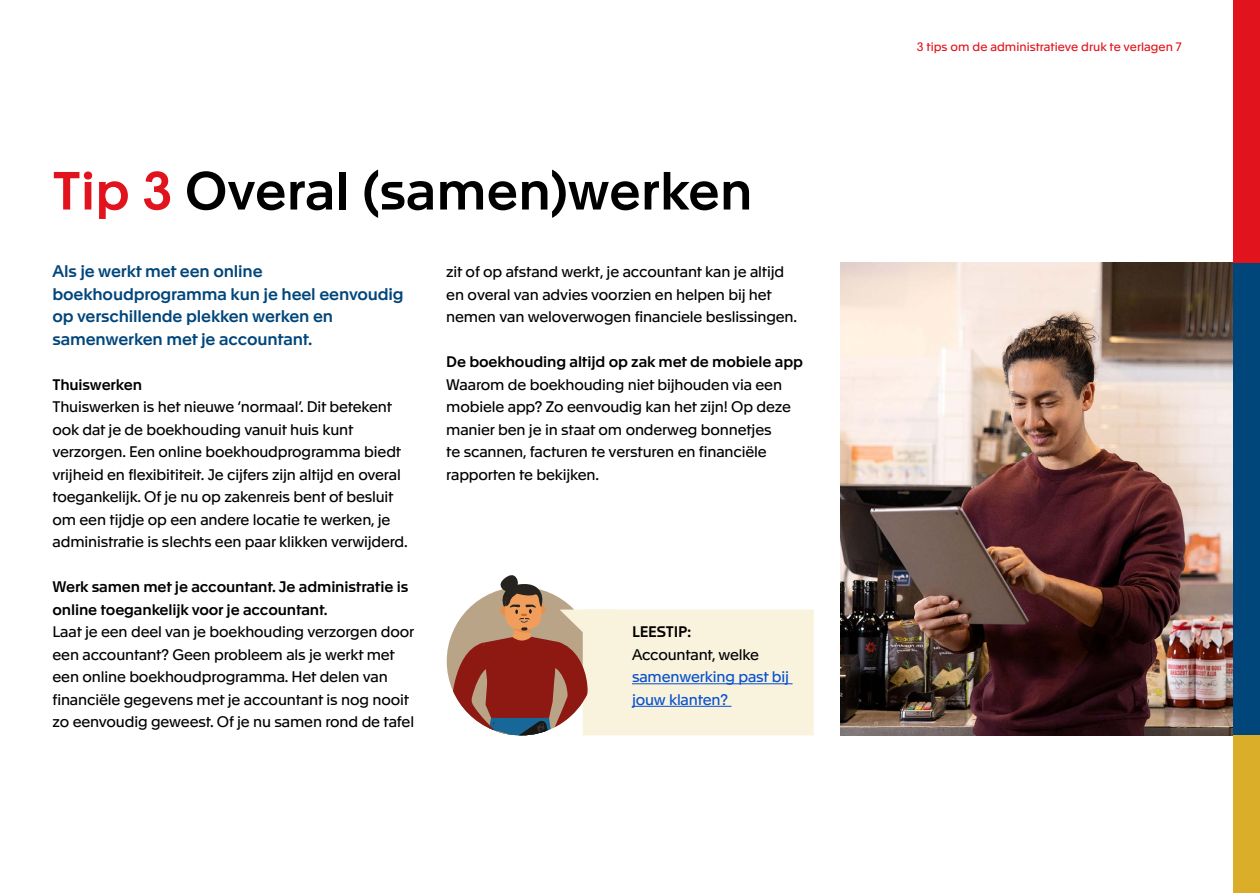
<style>
.page{position:relative;width:1260px;height:893px;background:#fff}
.page>*{position:absolute;margin:0;border:0;box-sizing:border-box;transform-origin:0 0}
.t1{font:500 52.5px "Apax";color:#000}
.t2{font:500 16.5px/22.5px "Apax";letter-spacing:-.01em;color:#00467b}
.t3{font:15px/22.5px "Apax";letter-spacing:-.01em;color:#000}
.t4{font:500 15px/22.5px "Apax";letter-spacing:-.01em;color:#000}
.t5{font:15px/22.5px "Apax";letter-spacing:-.01em;color:#0650d0}
.t6{font:12px "Apax";color:#e1141d}
.s1{color:#e1141d}
</style>
<div class="page">
<img style="left:840px;top:262px;width:393px;height:473px">
<svg style="left:452px;top:575px;width:362px;height:160px"></svg>
<div style="left:1233px;top:0;width:27px;height:262px;background:#e1141d"></div>
<div style="left:1233px;top:262px;width:27px;height:473px;background:#00467b"></div>
<div style="left:1233px;top:735px;width:27px;height:157px;background:#dbae29"></div>
<h1 class="t1" style="left:52px;top:153px;width:702px"><span class="s1">Tip 3</span> Overal (samen)werken</h1>
<p class="t2" style="left:52px;top:259px;width:353px">Als je werkt met een online boekhoudprogramma kun je heel eenvoudig op verschillende plekken werken en samenwerken met je accountant.</p>
<p class="t4" style="left:52px;top:372px;width:91px">Thuiswerken</p>
<p class="t3" style="left:52px;top:394px;width:357px">Thuiswerken is het nieuwe ‘normaal’. Dit betekent ook dat je de boekhouding vanuit huis kunt verzorgen. Een online boekhoudprogramma biedt vrijheid en flexibititeit. Je cijfers zijn altijd en overal toegankelijk. Of je nu op zakenreis bent of besluit om een tijdje op een andere locatie te werken, je administratie is slechts een paar klikken verwijderd.</p>
<p class="t4" style="left:52px;top:574px;width:357px">Werk samen met je accountant. Je administratie is online toegankelijk voor je accountant.</p>
<p class="t3" style="left:52px;top:619px;width:363px">Laat je een deel van je boekhouding verzorgen door een accountant? Geen probleem als je werkt met een online boekhoudprogramma. Het delen van financiële gegevens met je accountant is nog nooit zo eenvoudig geweest. Of je nu samen rond de tafel</p>
<p class="t3" style="left:446px;top:259px;width:352px">zit of op afstand werkt, je accountant kan je altijd en overal van advies voorzien en helpen bij het nemen van weloverwogen financiele beslissingen.</p>
<p class="t4" style="left:446px;top:349px;width:358px">De boekhouding altijd op zak met de mobiele app</p>
<p class="t3" style="left:446px;top:372px;width:346px">Waarom de boekhouding niet bijhouden via een mobiele app? Zo eenvoudig kan het zijn! Op deze manier ben je in staat om onderweg bonnetjes<br>te scannen, facturen te versturen en financiële rapporten te bekijken.</p>
<p class="t4" style="left:632px;top:619px;width:61px">LEESTIP:</p>
<p class="t3" style="left:632px;top:642px;width:128px">Accountant, welke</p>
<p class="t5" style="left:632px;top:664px;width:159px">samenwerking past bij jouw klanten?</p>
<p class="t6" style="left:917px;top:38px;width:267px">3 tips om de administratieve druk te verlagen 7</p>
</div>
